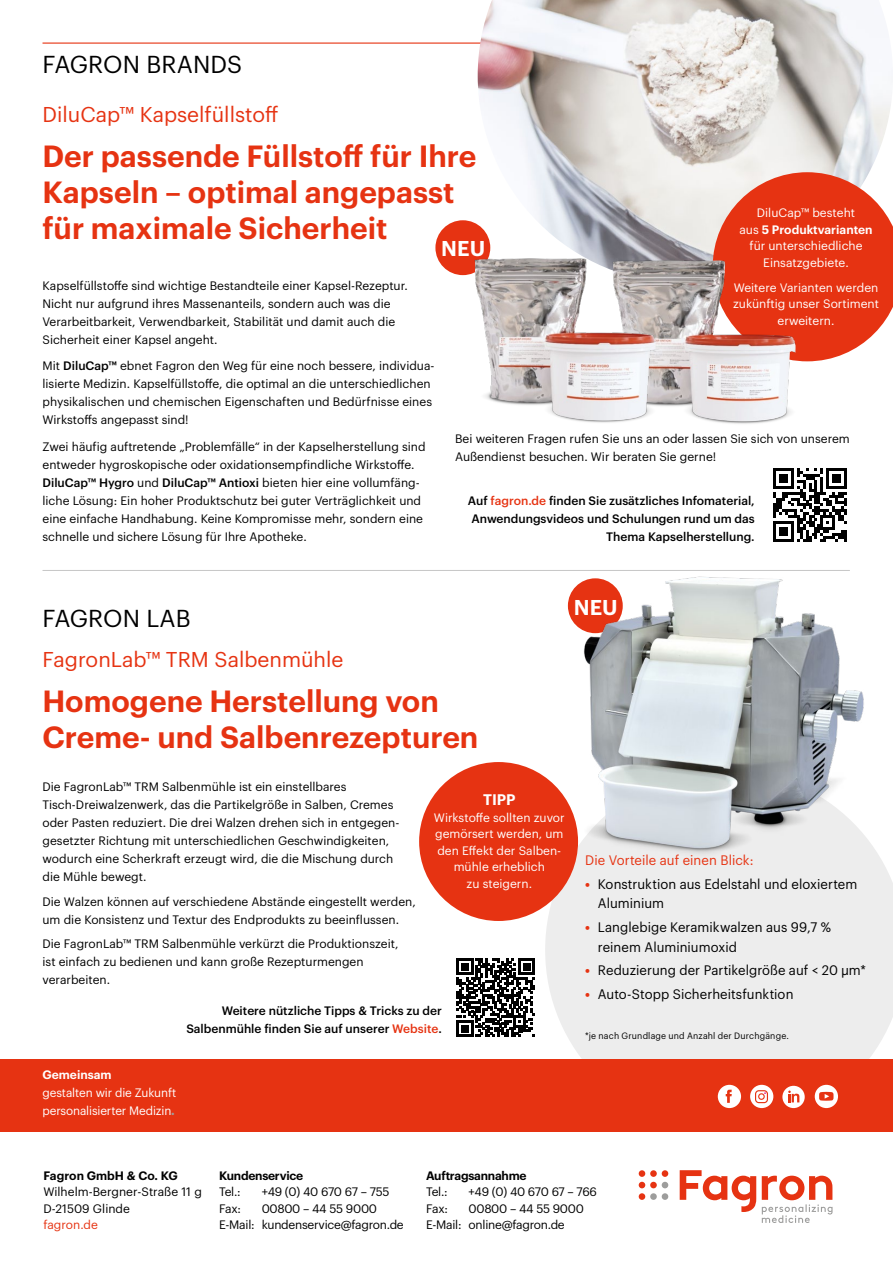
<style>
.page{position:relative;width:893px;height:1263px;background:#fff}
.page>*{position:absolute;margin:0;border:0;box-sizing:border-box;transform-origin:0 0}
.t1{font:600 30px/36px "Graphik";color:#e63312}
.t2{font:24px "Graphik";letter-spacing:.005em;color:#000}
.t3{font:21px "Graphik";color:#e63312}
.t4{font:600 21px "Graphik";color:#fff}
.t5{font:600 15px "Graphik";color:#fff}
.t6{font:13.5px/19.5px "Graphik";letter-spacing:.005em;color:#000}
.t7{font:13.5px "Graphik";letter-spacing:.005em;color:#e63312}
.t8{font:12px/18px "Graphik";color:#000}
.t9{font:12px/16.5px "Graphik";color:#fff;text-align:center}
.t10{font:500 12px/18px "Graphik";color:#000;text-align:right}
.t11{font:12px/16.5px "Graphik";letter-spacing:-.02em;color:#000}
.t12{font:600 12px "Graphik";letter-spacing:-.02em;color:#000}
.t13{font:12px "Graphik";letter-spacing:-.03em;color:#000}
.t14{font:12px "Graphik";letter-spacing:-.035em;color:#000}
.t15{font:600 12px "Graphik";letter-spacing:.005em;color:#000}
.t16{font:12px "Graphik";letter-spacing:.005em;color:#e63312}
.t17{font:600 12px "Graphik";color:#fff}
.t18{font:9px "Graphik";letter-spacing:.02em;color:#000}
.s1{font-weight:600}
.s2{font-weight:500}
.s3{color:#e63312}
.s4{font-weight:700;color:#e63312}
.s5{font-family:"Helvetica Neue LT Std"}
.s6{font-weight:700;color:#9d9d9c}
</style>
<div class="page">
<div style="left:545px;top:777px;width:348px;height:282px;background:#ededed"></div>
<div style="left:662px;top:1193px;width:6px;height:7px;background:#9d9d9c;border-radius:50%"></div>
<div style="left:639px;top:1193px;width:6px;height:7px;background:#e63312;border-radius:50%"></div>
<div style="left:650px;top:1193px;width:7px;height:7px;background:#9d9d9c;border-radius:50%"></div>
<div style="left:662px;top:1170px;width:6px;height:7px;background:#e63312;border-radius:50%"></div>
<div style="left:639px;top:1170px;width:6px;height:7px;background:#e63312;border-radius:50%"></div>
<div style="left:650px;top:1170px;width:7px;height:7px;background:#e63312;border-radius:50%"></div>
<svg style="left:662px;top:1182px;width:6px;height:6px"></svg>
<svg style="left:639px;top:1182px;width:6px;height:6px"></svg>
<div style="left:650px;top:1182px;width:7px;height:6px;background:#e63312;border-radius:50%"></div>
<svg style="left:680px;top:1170px;width:76px;height:42px"></svg>
<svg style="left:762px;top:1176px;width:70px;height:47px"></svg>
<hr style="left:43px;top:43px;width:807px;height:1px;background:#e63312">
<div style="left:0;top:1059px;width:893px;height:72px;background:#e63312"></div>
<div style="left:750px;top:1085px;width:23px;height:23px;background:#fff;border-radius:50%"></div>
<div style="left:755px;top:1090px;width:13px;height:13px;border:1px solid #e63312;border-radius:3px"></div>
<div style="left:758px;top:1093px;width:7px;height:7px;border:1px solid #e63312;border-radius:50%"></div>
<div style="left:718px;top:1085px;width:23px;height:23px;background:#fff;border-radius:50%"></div>
<svg style="left:726px;top:1090px;width:6px;height:13px"></svg>
<svg style="left:782px;top:1086px;width:23px;height:22px"></svg>
<svg style="left:788px;top:1090px;width:11px;height:12px"></svg>
<div style="left:815px;top:1085px;width:23px;height:23px;background:#fff;border-radius:50%"></div>
<svg style="left:819px;top:1092px;width:14px;height:9px"></svg>
<svg style="left:457px;top:958px;width:78px;height:79px"></svg>
<svg style="left:773px;top:468px;width:74px;height:62px"></svg>
<div style="left:435px;top:220px;width:55px;height:55px;background:#e63312;border-radius:50%"></div>
<img style="left:478px;top:0;width:413px;height:231px">
<div style="left:419px;top:762px;width:159px;height:159px;background:#e63312;border-radius:50%"></div>
<svg style="left:713px;top:172px;width:180px;height:189px;background:#e95c42"></svg>
<div style="left:568px;top:578px;width:55px;height:55px;background:#e63312;border-radius:50%"></div>
<img style="left:574px;top:530px;width:319px;height:339px">
<hr style="left:43px;top:570px;width:807px;height:1px;background:#c6c6c6">
<img style="left:676px;top:231px;width:138px;height:193px">
<img style="left:455px;top:230px;width:221px;height:193px">
<h2 class="t2" style="left:43px;top:46px;width:201px">FAGRON BRANDS</h2>
<h3 class="t3" style="left:43px;top:99px;width:238px">DiluCap™ Kapselfüllstoff</h3>
<h1 class="t1" style="left:43px;top:135px;width:435px">Der passende Füllstoff für Ihre<br>Kapseln – optimal angepasst für maximale Sicherheit</h1>
<p class="t9" style="left:739px;top:204px;width:135px">DiluCap™ besteht<br>aus <span class="s1">5 Produktvarianten </span>für unterschiedliche<br>Einsatzgebiete.</p>
<p class="t9" style="left:733px;top:278px;width:147px">Weitere Varianten werden zukünftig unser Sortiment erweitern.</p>
<h3 class="t4" style="left:441px;top:233px;width:45px">NEU</h3>
<p class="t8" style="left:43px;top:275px;width:367px">Kapselfüllstoffe sind wichtige Bestandteile einer Kapsel-Rezeptur.<br>Nicht nur aufgrund ihres Massenanteils, sondern auch was die Verarbeitbarkeit, Verwendbarkeit, Stabilität und damit auch die Sicherheit einer Kapsel angeht.</p>
<p class="t8" style="left:43px;top:356px;width:393px">Mit <span class="s2">DiluCap™</span> ebnet Fagron den Weg für eine noch bessere, individua&shy;lisierte Medizin. Kapselfüllstoffe, die optimal an die unterschiedlichen physikalischen und chemischen Eigenschaften und Bedürfnisse eines Wirkstoffs angepasst sind!</p>
<p class="t8" style="left:43px;top:436px;width:385px">Zwei häufig auftretende „Problemfälle“ in der Kapselherstellung sind entweder hygroskopische oder oxidationsempfindliche Wirkstoffe.<br><span class="s2">DiluCap™ Hygro</span> und <span class="s2">DiluCap™ Antioxi</span> bieten hier eine vollumfäng&shy;liche Lösung: Ein hoher Produktschutz bei guter Verträglichkeit und eine einfache Handhabung. Keine Kompromisse mehr, sondern eine schnelle und sichere Lösung für Ihre Apotheke.</p>
<p class="t8" style="left:455px;top:428px;width:396px">Bei weiteren Fragen rufen Sie uns an oder lassen Sie sich von unserem<br>Außendienst besuchen. Wir beraten Sie gerne!</p>
<p class="t10" style="left:468px;top:490px;width:288px">Auf <span class="s3">fagron.de</span> finden Sie zusätzliches Infomaterial,<br>Anwendungsvideos und Schulungen rund um das<br>Thema Kapselherstellung.</p>
<h2 class="t2" style="left:43px;top:600px;width:150px">FAGRON LAB</h2>
<h3 class="t3" style="left:43px;top:644px;width:302px">FagronLab™ TRM Salbenmühle</h3>
<h1 class="t1" style="left:43px;top:680px;width:437px">Homogene Herstellung von<br>Creme- und Salbenrezepturen</h1>
<p class="t8" style="left:43px;top:777px;width:358px">Die FagronLab™ TRM Salbenmühle ist ein einstellbares Tisch-Dreiwalzenwerk, das die Partikelgröße in Salben, Cremes oder Pasten reduziert. Die drei Walzen drehen sich in entgegen&shy;gesetzter Richtung mit unterschiedlichen Geschwindigkeiten, wodurch eine Scherkraft erzeugt wird, die die Mischung durch die Mühle bewegt.</p>
<p class="t8" style="left:43px;top:891px;width:375px">Die Walzen können auf verschiedene Abstände eingestellt werden, um die Konsistenz und Textur des Endprodukts zu beeinflussen.</p>
<p class="t8" style="left:43px;top:934px;width:357px">Die FagronLab™ TRM Salbenmühle verkürzt die Produktionszeit, ist einfach zu bedienen und kann große Rezepturmengen verarbeiten.</p>
<p class="t10" style="left:186px;top:1000px;width:257px">Weitere nützliche Tipps &amp; Tricks zu der<br>Salbenmühle finden Sie auf unserer <span class="s3">Website</span>.</p>
<p class="t5" style="left:483px;top:788px;width:34px">TIPP</p>
<p class="t9" style="left:434px;top:808px;width:132px">Wirkstoffe sollten zuvor gemörsert werden, um den Effekt der Salben&shy;mühle erheblich<br>zu steigern.</p>
<h3 class="t4" style="left:574px;top:591px;width:45px">NEU</h3>
<p class="t7" style="left:585px;top:850px;width:170px">Die Vorteile auf einen Blick:</p>
<p class="t6" style="left:598px;top:873px;width:261px;text-indent:-13px"><span class="s4">•</span> Konstruktion aus Edelstahl und eloxiertem<br>Aluminium</p>
<p class="t6" style="left:598px;top:916px;width:235px;text-indent:-13px"><span class="s4">•</span> Langlebige Keramikwalzen aus 99,7 % reinem Aluminiumoxid</p>
<p class="t6" style="left:585px;top:960px;width:282px"><span class="s4">•</span> Reduzierung der Partikelgröße auf &lt; 20 <span class="s5">μ</span>m*</p>
<p class="t6" style="left:585px;top:983px;width:210px"><span class="s4">•</span> Auto-Stopp Sicherheitsfunktion</p>
<p class="t18" style="left:585px;top:1029px;width:205px">*je nach Grundlage und Anzahl der Durchgänge.</p>
<p class="t17" style="left:43px;top:1066px;width:71px">Gemeinsam</p>
<p class="t9" style="left:43px;top:1083px;width:135px;line-height:18px;text-align:left">gestalten wir die Zukunft personalisierter Medizin<span class="s6">.</span></p>
<p class="t15" style="left:43px;top:1166px;width:136px">Fagron GmbH &amp; Co. KG</p>
<p class="t8" style="left:43px;top:1183px;width:160px;line-height:16.5px">Wilhelm-Bergner-Straße 11 g<br>D-21509 Glinde</p>
<p class="t16" style="left:43px;top:1216px;width:56px">fagron.de</p>
<p class="t12" style="left:219px;top:1166px;width:86px">Kundenservice</p>
<p class="t8" style="left:219px;top:1182px;width:23px">Tel.:</p>
<p class="t13" style="left:262px;top:1183px;width:129px">+49 (0) 40 670 67 – 755</p>
<p class="t8" style="left:219px;top:1198px;width:23px">Fax:</p>
<p class="t11" style="left:219px;top:1199px;width:186px;text-indent:43px">00800 – 44 55 9000<br>E-Mail: kundenservice@fagron.de</p>
<p class="t12" style="left:426px;top:1166px;width:102px">Auftragsannahme</p>
<p class="t8" style="left:426px;top:1182px;width:23px">Tel.:</p>
<p class="t14" style="left:469px;top:1183px;width:130px">+49 (0) 40 670 67 – 766</p>
<p class="t8" style="left:426px;top:1198px;width:23px">Fax:</p>
<p class="t11" style="left:426px;top:1199px;width:159px;text-indent:43px">00800 – 44 55 9000<br>E-Mail: online@fagron.de</p>
</div>
